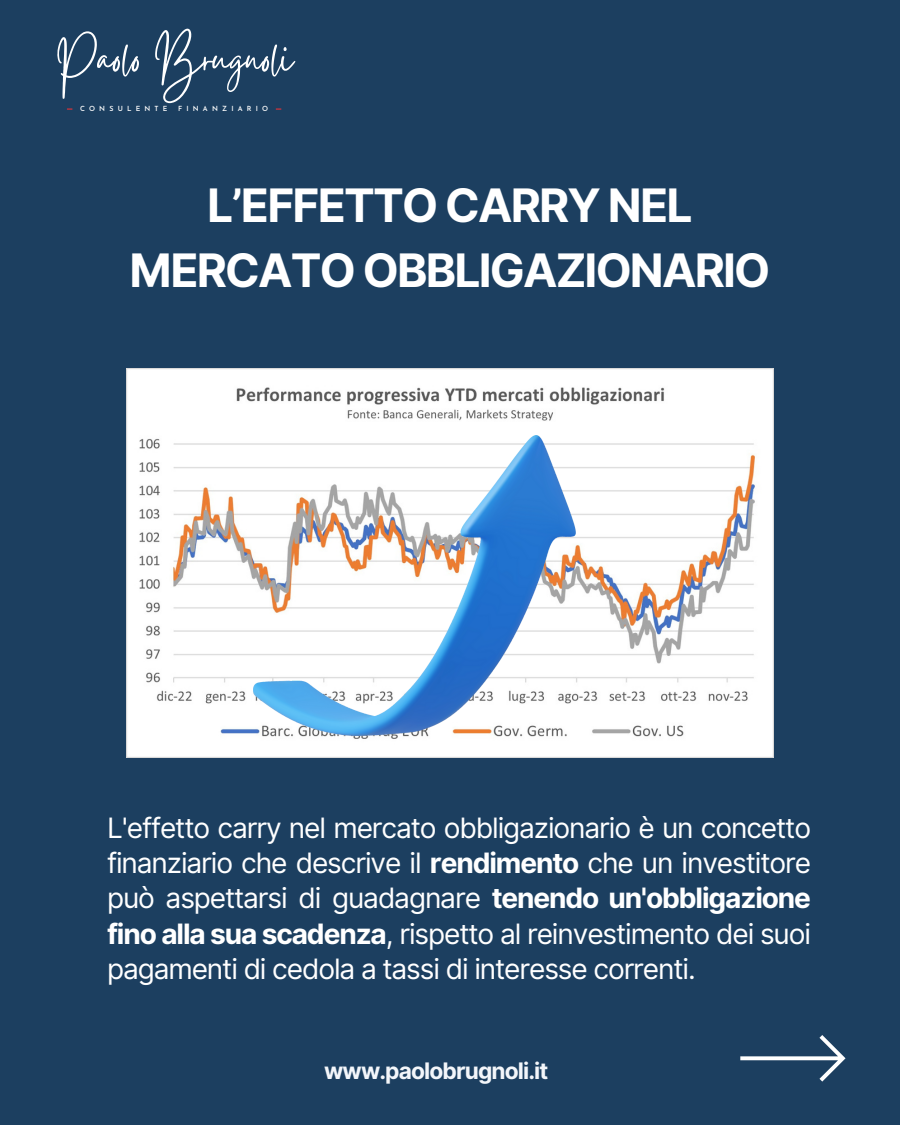
<style>
.page{position:relative;width:900px;height:1125px;background:#1c3f60}
.page>*{position:absolute;margin:0;border:0;box-sizing:border-box;transform-origin:0 0}
.t1{font:54px "Gistesy";color:#fff}
.t2{font:700 46.1px/64.5px "Inter";letter-spacing:-.04em;color:#fff;text-align:center}
.t3{font:28.1px/35.2px "Inter";letter-spacing:-.04em;color:#fff;text-align:justify}
.t4{font:700 22.8px "Inter";letter-spacing:-.04em;color:#f3f6fa}
.t5{font:600 7px "Josefin Sans";letter-spacing:.6em;color:#fff}
.s1{font-weight:700}
</style>
<div class="page">
<svg style="left:740px;top:1035px;width:106px;height:47px"></svg>
<img style="left:126px;top:368px;width:647px;height:389px">
<img style="left:253px;top:436px;width:323px;height:300px">
<h1 class="t1" style="left:55px;top:20px;width:239px">Paolo Brugnoli</h1>
<p class="t5" style="left:80px;top:106px;width:89px">CONSULENTE</p>
<p class="t5" style="left:178px;top:106px;width:92px">FINANZIARIO</p>
<p class="t2" style="left:130px;top:173px;width:642px">L’EFFETTO CARRY NEL<br>MERCATO OBBLIGAZIONARIO</p>
<h4 class="t3" style="left:107px;top:810px;width:706px">L'effetto carry nel mercato obbligazionario è un concetto finanziario che descrive il <span class="s1">rendimento</span> che un investitore può aspettarsi di guadagnare <span class="s1">tenendo un'obbligazione fino alla sua scadenza</span>, rispetto al reinvestimento dei suoi pagamenti di cedola a tassi di interesse correnti.</h4>
<h3 class="t4" style="left:324px;top:1057px;width:226px">www.paolobrugnoli.it</h3>
</div>
